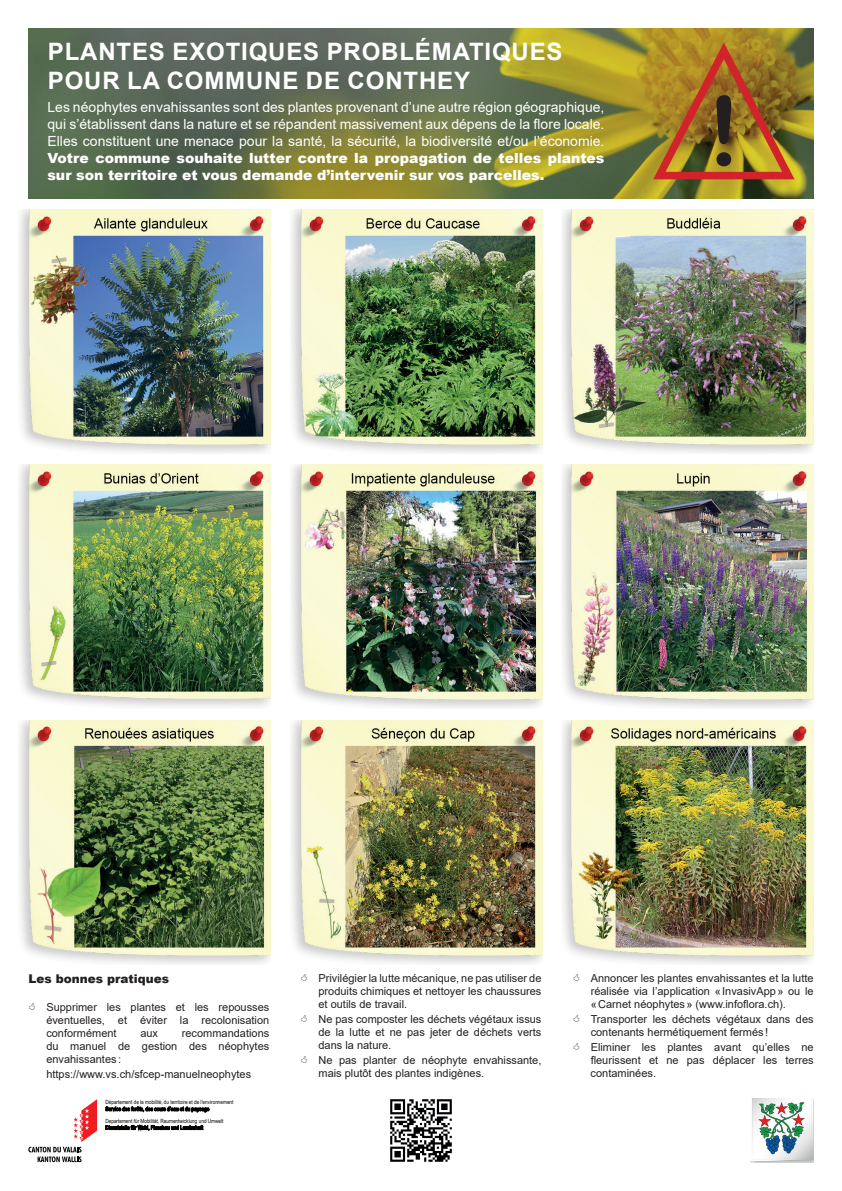
<style>
.page{position:relative;width:842px;height:1191px;background:#fff}
.page>*{position:absolute;margin:0;border:0;box-sizing:border-box;transform-origin:0 0}
.t1{font:96.3px "Arial Rounded MT Bold";color:#231f20}
.t2{font:700 24px/28.8px "Arial";letter-spacing:.035em;color:#fff}
.t3{font:14px/16.8px "Arial";color:#fff;text-align:justify}
.t4{font:900 14px/16.8px "Arial";color:#fff}
.t5{font:900 12px "Arial";color:#231f20}
.t6{font:11px/13.2px "Arial";color:#231f20;text-align:justify}
.t7{font:5.7px "Arial Narrow";color:#040503}
</style>
<div class="page">
<img style="left:19px;top:210px;width:252px;height:243px">
<img style="left:291px;top:210px;width:252px;height:243px">
<img style="left:562px;top:210px;width:252px;height:243px">
<img style="left:19px;top:465px;width:252px;height:242px">
<img style="left:291px;top:465px;width:252px;height:243px">
<img style="left:562px;top:465px;width:252px;height:243px">
<img style="left:19px;top:720px;width:252px;height:244px">
<img style="left:291px;top:720px;width:252px;height:244px">
<img style="left:562px;top:720px;width:252px;height:244px">
<img style="left:390px;top:1099px;width:62px;height:63px">
<svg style="left:28px;top:28px;width:786px;height:170px;background:#6f7747"></svg>
<svg style="left:105px;top:1106px;width:104px;height:6px"></svg>
<svg style="left:106px;top:1124px;width:97px;height:7px"></svg>
<svg style="left:28px;top:1099px;width:69px;height:63px"></svg>
<img style="left:750px;top:1098px;width:64px;height:64px">
<svg style="left:647px;top:41px;width:154px;height:142px;background:#9f7126"></svg>
<h2 class="t2" style="left:48px;top:37px;width:516px">PLANTES EXOTIQUES PROBLÉMATIQUES<br>POUR LA COMMUNE DE CONTHEY</h2>
<p class="t3" style="left:47px;top:99px;width:559px">Les néophytes envahissantes sont des plantes provenant d’une autre région géographique, qui s’établissent dans la nature et se répandent massivement aux dépens de la flore locale.<br>Elles constituent une menace pour la santé, la sécurité, la biodiversité et/ou l’économie.</p>
<p class="t4" style="left:47px;top:149px;width:559px">Votre commune souhaite lutter contre la propagation de telles plantes sur son territoire et vous demande d’intervenir sur vos parcelles.</p>
<h1 class="t1" style="left:707px;top:74px;width:35px">!</h1>
<p class="t5" style="left:28px;top:969px;width:142px">Les bonnes pratiques</p>
<p class="t6" style="left:46px;top:1000px;width:224px">Supprimer les plantes et les repousses éventuelles, et éviter la recolonisation conformément</p>
<p class="t6" style="left:46px;top:1026px;width:224px;text-indent:136px">recommandations du manuel de gestion des néophytes envahissantes :</p>
<p class="t6" style="left:46px;top:1067px;width:206px">https://www.vs.ch/sfcep-manuelneophytes</p>
<p class="t6" style="left:140px;top:1026px;width:19px">aux</p>
<p class="t7" style="left:105px;top:1097px;width:130px">Département de la mobilité, du territoire et de l'environnement</p>
<p class="t7" style="left:105px;top:1116px;width:120px">Departement für Mobilität, Raumentwicklung und Umwelt</p>
<p class="t6" style="left:318px;top:971px;width:224px">Privilégier la lutte mécanique, ne pas utiliser de produits chimiques et nettoyer les chaussures et outils de travail.</p>
<p class="t6" style="left:318px;top:1012px;width:224px">Ne pas composter les déchets végétaux issus de la lutte et ne pas jeter de déchets verts dans la nature.</p>
<p class="t6" style="left:318px;top:1053px;width:224px">Ne pas planter de néophyte envahissante, mais plutôt des plantes indigènes.</p>
<p class="t6" style="left:591px;top:971px;width:224px">Annoncer les plantes envahissantes et la lutte réalisée via l’application «InvasivApp» ou le « Carnet néophytes » (www.infoflora.ch).</p>
<p class="t6" style="left:591px;top:1012px;width:224px">Transporter les déchets végétaux dans des contenants hermétiquement fermés !</p>
<p class="t6" style="left:591px;top:1040px;width:224px">Eliminer les plantes avant qu’elles ne fleurissent et ne pas déplacer les terres contaminées.</p>
</div>
